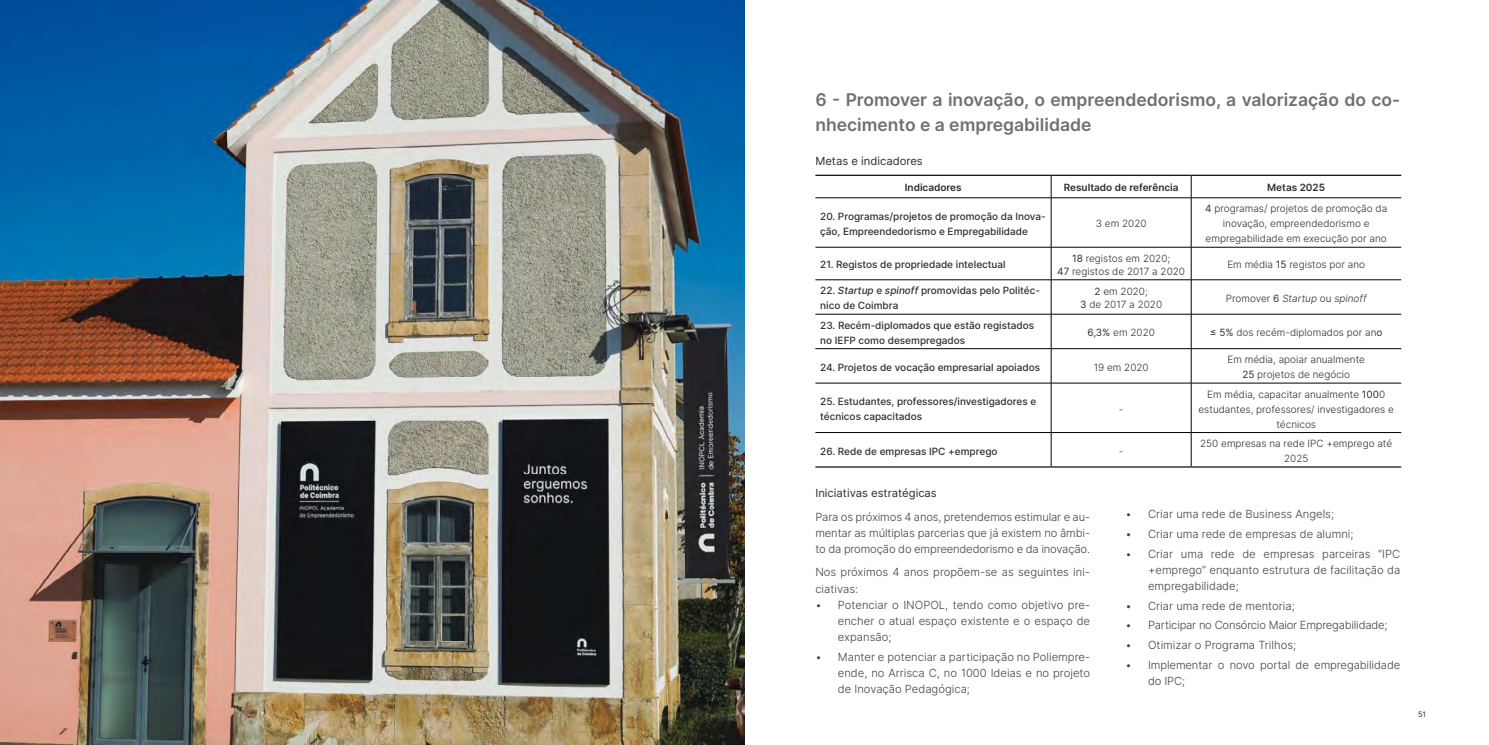
<style>
.page{position:relative;width:1489px;height:745px;background:#fff}
.page>*{position:absolute;margin:0;border:0;box-sizing:border-box;transform-origin:0 0}
.t1{font:600 17.5px/25px "Inter";color:#717070}
.t2{font:300 11.25px/16.2px "Inter";color:#414140;text-align:justify}
.t3{font:300 11.25px "Inter";letter-spacing:-.02em;color:#414140}
.t4{font:11.25px "Inter";color:#2d2d2c}
.t5{font:300 10px/15px "Inter";color:#2d2d2c;text-align:center}
.t6{font:500 10px/15px "Inter";color:#2d2d2c}
.t7{font:600 10px "Inter";color:#2d2d2c}
.t8{font:italic 300 10px "Inter";color:#2d2d2c}
.t9{font:7.5px "Inter";color:#2d2d2c}
.s1{font-weight:400}
.s2{font-style:italic}
.s3{font-style:normal}
.s4{font-weight:400;font-style:normal}
</style>
<div class="page">
<svg style="left:1050px;top:176px;width:1px;height:21px"></svg>
<svg style="left:1190px;top:176px;width:1px;height:21px"></svg>
<hr style="left:1050px;top:198px;width:1px;height:49px;background:#000">
<hr style="left:1190px;top:198px;width:1px;height:49px;background:#000">
<hr style="left:1050px;top:247px;width:1px;height:32px;background:#000">
<hr style="left:1190px;top:247px;width:1px;height:32px;background:#000">
<hr style="left:1050px;top:280px;width:1px;height:34px;background:#000">
<hr style="left:1190px;top:280px;width:1px;height:34px;background:#000">
<hr style="left:1050px;top:314px;width:1px;height:34px;background:#000">
<hr style="left:1190px;top:314px;width:1px;height:34px;background:#000">
<hr style="left:1050px;top:348px;width:1px;height:34px;background:#000">
<hr style="left:1190px;top:348px;width:1px;height:34px;background:#000">
<hr style="left:1050px;top:383px;width:1px;height:49px;background:#000">
<hr style="left:1190px;top:383px;width:1px;height:49px;background:#000">
<hr style="left:1050px;top:432px;width:1px;height:34px;background:#000">
<hr style="left:1190px;top:432px;width:1px;height:34px;background:#000">
<hr style="left:815px;top:175px;width:236px;height:1px;background:#000">
<hr style="left:1051px;top:175px;width:140px;height:1px;background:#000">
<hr style="left:1191px;top:175px;width:209px;height:1px;background:#000">
<hr style="left:815px;top:197px;width:236px;height:1px;background:#000">
<hr style="left:1051px;top:197px;width:140px;height:1px;background:#000">
<hr style="left:1191px;top:197px;width:209px;height:1px;background:#000">
<hr style="left:815px;top:466px;width:236px;height:1px;background:#000">
<hr style="left:1051px;top:466px;width:140px;height:1px;background:#000">
<hr style="left:1191px;top:466px;width:209px;height:1px;background:#000">
<hr style="left:815px;top:247px;width:236px;height:1px;background:#000">
<hr style="left:1051px;top:247px;width:140px;height:1px;background:#000">
<hr style="left:1191px;top:247px;width:209px;height:1px;background:#000">
<hr style="left:815px;top:279px;width:236px;height:1px;background:#000">
<hr style="left:1051px;top:279px;width:140px;height:1px;background:#000">
<hr style="left:1191px;top:279px;width:209px;height:1px;background:#000">
<hr style="left:815px;top:314px;width:236px;height:1px;background:#000">
<hr style="left:1051px;top:314px;width:140px;height:1px;background:#000">
<hr style="left:1191px;top:314px;width:209px;height:1px;background:#000">
<hr style="left:815px;top:348px;width:236px;height:1px;background:#000">
<hr style="left:1051px;top:348px;width:140px;height:1px;background:#000">
<hr style="left:1191px;top:348px;width:209px;height:1px;background:#000">
<hr style="left:815px;top:382px;width:236px;height:1px;background:#000">
<hr style="left:1051px;top:382px;width:140px;height:1px;background:#000">
<hr style="left:1191px;top:382px;width:209px;height:1px;background:#000">
<hr style="left:815px;top:432px;width:236px;height:1px;background:#000">
<hr style="left:1051px;top:432px;width:140px;height:1px;background:#000">
<hr style="left:1191px;top:432px;width:209px;height:1px;background:#000">
<img style="left:0;top:0;width:744px;height:744px">
<h1 class="t1" style="left:815px;top:86px;width:586px">6 - Promover a inovação, o empreendedorismo, a valorização do co&shy;nhecimento e a empregabilidade</h1>
<p class="t4" style="left:815px;top:152px;width:109px">Metas e indicadores</p>
<p class="t7" style="left:904px;top:180px;width:58px">Indicadores</p>
<p class="t7" style="left:1063px;top:180px;width:116px">Resultado de referência</p>
<p class="t7" style="left:1267px;top:180px;width:59px">Metas 2025</p>
<p class="t6" style="left:820px;top:208px;width:227px">20. Programas/projetos de promoção da Inova&shy;ção, Empreendedorismo e Empregabilidade</p>
<p class="t5" style="left:1095px;top:216px;width:52px">3 em 2020</p>
<p class="t5" style="left:1204px;top:201px;width:184px"><span class="s1">4</span> programas/ projetos de promoção da inovação, empreendedorismo e empregabilidade em execução por ano</p>
<p class="t6" style="left:820px;top:257px;width:187px">21. Registos de propriedade intelectual</p>
<p class="t5" style="left:1057px;top:251px;width:129px;line-height:13.1px"><span class="s1">18</span> registos em 2020;<br><span class="s1">47</span> registos de 2017 a 2020</p>
<p class="t5" style="left:1227px;top:257px;width:139px">Em média <span class="s1">15</span> registos por ano</p>
<p class="t6" style="left:820px;top:283px;width:221px">22. <span class="s2">Startup</span> e <span class="s2">spinoff</span> promovidas pelo Politéc&shy;nico de Coimbra</p>
<p class="t5" style="left:1080px;top:285px;width:83px;line-height:13.1px"><span class="s1">2</span> em 2020;<br><span class="s1">3</span> de 2017 a 2020</p>
<p class="t8" style="left:1225px;top:291px;width:142px"><span class="s3">Promover</span> <span class="s4">6</span> Startup <span class="s3">ou</span> spinoff</p>
<p class="t6" style="left:820px;top:317px;width:215px">23. Recém-diplomados que estão registados no IEFP como desempregados</p>
<p class="t5" style="left:1087px;top:325px;width:69px"><span class="s1">6,3%</span> em 2020</p>
<p class="t5" style="left:1209px;top:325px;width:174px"><span class="s1">≤ 5%</span> dos recém-diplomados por an<span class="s1">o</span></p>
<p class="t6" style="left:820px;top:359px;width:221px">24. Projetos de vocação empresarial apoiados</p>
<p class="t5" style="left:1093px;top:359px;width:57px">19 em 2020</p>
<p class="t5" style="left:1227px;top:352px;width:139px">Em média, apoiar anualmente<br><span class="s1">25</span> projetos de negócio</p>
<p class="t6" style="left:820px;top:393px;width:217px">25. Estudantes, professores/investigadores e técnicos capacitados</p>
<p class="t5" style="left:1118px;top:401px;width:6px">-</p>
<p class="t5" style="left:1198px;top:386px;width:197px">Em média, capacitar anualmente <span class="s1">100</span>0 estudantes, professores/ investigadores e técnicos</p>
<p class="t6" style="left:820px;top:443px;width:179px">26. Rede de empresas IPC +emprego</p>
<p class="t5" style="left:1118px;top:443px;width:6px">-</p>
<p class="t5" style="left:1200px;top:435px;width:193px">250 empresas na rede IPC +emprego até<br>2025</p>
<p class="t4" style="left:815px;top:484px;width:123px">Iniciativas estratégicas</p>
<p class="t2" style="left:815px;top:508px;width:276px">Para os próximos 4 anos, pretendemos estimular e au&shy;mentar as múltiplas parcerias que já existem no âmbi&shy;to da promoção do empreendedorismo e da inovação.</p>
<p class="t2" style="left:815px;top:563px;width:276px">Nos próximos 4 anos propõem-se as seguintes ini&shy;ciativas:</p>
<p class="t2" style="left:837px;top:595px;width:254px;text-indent:-22px">• Potenciar o INOPOL, tendo como objetivo pre&shy;encher o atual espaço existente e o espaço de expansão;</p>
<p class="t2" style="left:837px;top:648px;width:254px;text-indent:-22px">• Manter e potenciar a participação no Poliempre&shy;ende, no Arrisca C, no 1000 Ideias e no projeto de Inovação Pedagógica;</p>
<p class="t2" style="left:1125px;top:505px;width:210px">• Criar uma rede de Business Angels;</p>
<p class="t2" style="left:1125px;top:525px;width:229px">• Criar uma rede de empresas de alumni;</p>
<p class="t2" style="left:1147px;top:545px;width:254px;text-indent:-22px">• Criar uma rede de empresas parceiras “IPC +emprego” enquanto estrutura de facilitação da empregabilidade;</p>
<p class="t2" style="left:1125px;top:597px;width:171px">• Criar uma rede de mentoria;</p>
<p class="t3" style="left:1125px;top:617px;width:263px">• Participar no Consórcio Maior Empregabilidade;</p>
<p class="t2" style="left:1125px;top:636px;width:172px">• Otimizar o Programa Trilhos;</p>
<p class="t2" style="left:1147px;top:655px;width:254px;text-indent:-22px">• Implementar o novo portal de empregabilidade do IPC;</p>
<p class="t9" style="left:1417px;top:708px;width:10px">51</p>
</div>
